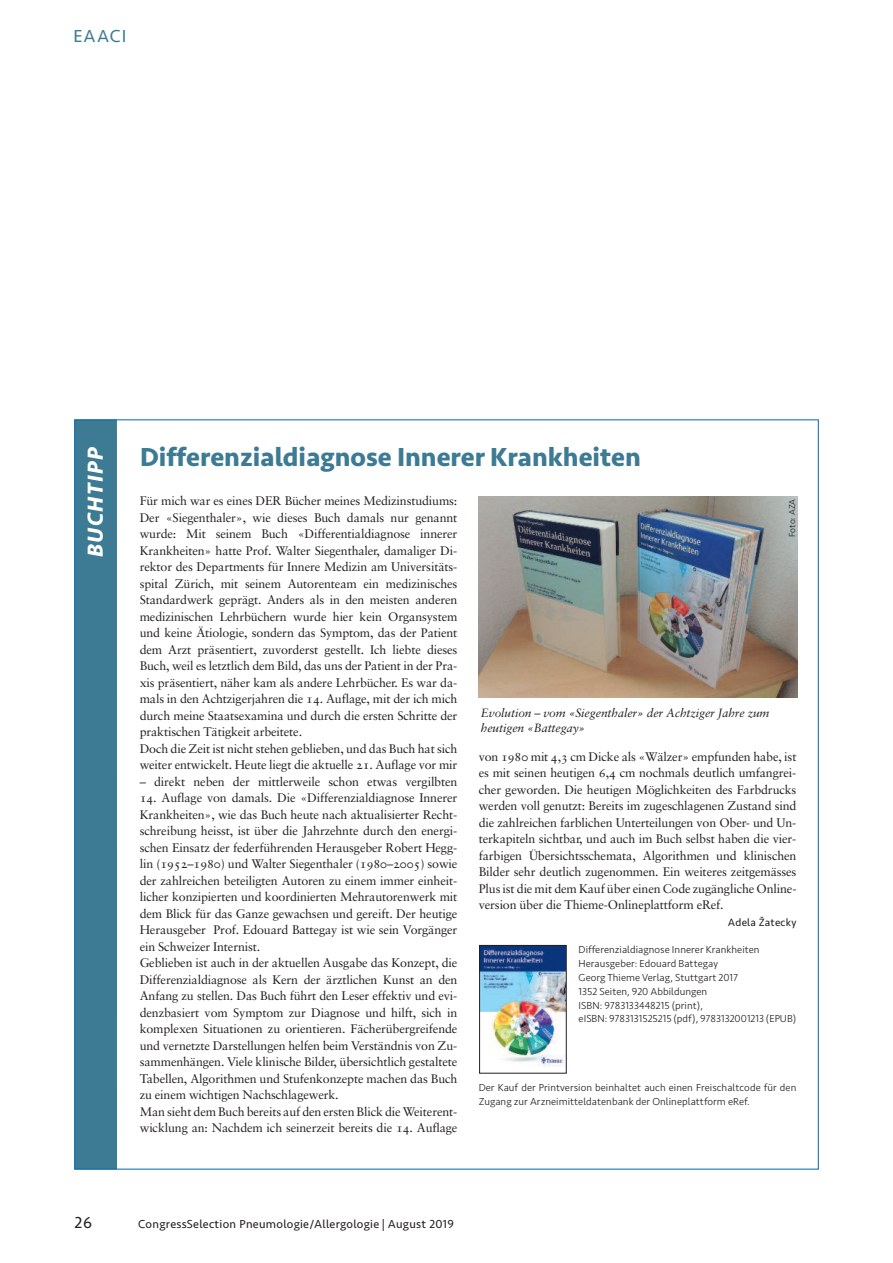
<style>
.page{position:relative;width:893px;height:1263px;background:#fff}
.page>*{position:absolute;margin:0;border:0;box-sizing:border-box;transform-origin:0 0}
.t1{font:700 27px "Seravek";color:#3c7b93}
.t2{font:italic 700 22.5px "Seravek";letter-spacing:.055em;color:#fff}
.t3{font:18px "Seravek";letter-spacing:.06em;color:#3c7b93}
.t4{font:16.5px "Seravek";color:#231f20}
.t5{font:12.45px/16.5px "Sabon Roman Os F";letter-spacing:-.01em;color:#231f20}
.t6{font:italic 12px/15px "Sabon";letter-spacing:-.005em;color:#231f20}
.t7{font:12px "Seravek";letter-spacing:.025em;color:#231f20}
.t8{font:10.95px "Seravek";letter-spacing:.025em;color:#231f20}
.t9{font:300 10.5px/13.8px "Seravek";letter-spacing:.005em;color:#231f20}
.t10{font:300 9px "Seravek";letter-spacing:.005em;color:#231f20}
</style>
<div class="page">
<div style="left:74px;top:419px;width:43px;height:750px;background:#3c7b93"></div>
<img style="left:478px;top:497px;width:319px;height:201px">
<img style="left:481px;top:947px;width:84px;height:119px">
<div style="left:479px;top:945px;width:88px;height:128px;border:1px solid #231f20"></div>
<h3 class="t3" style="left:73px;top:22px;width:55px">EAACI</h3>
<h2 class="t2" style="left:76px;top:557px;width:111px;rotate:-90deg">BUCHTIPP</h2>
<h1 class="t1" style="left:140px;top:435px;width:502px">Differenzialdiagnose Innerer Krankheiten</h1>
<p class="t5" style="left:140px;top:493px;width:319px">Für mich war es eines DER Bücher meines Medizinstudiums:<br>Der «Siegenthaler», wie dieses Buch damals nur genannt wurde: Mit seinem Buch «Differentialdiagnose innerer Krankheiten» hatte Prof. Walter Siegenthaler, damaliger Di&shy;rektor des Departments für Innere Medizin am Universitäts&shy;spital Zürich, mit seinem Autorenteam ein medizinisches Standardwerk geprägt. Anders als in den meisten anderen medizinischen Lehrbüchern wurde hier kein Organsystem und keine Ätiologie, sondern das Symptom, das der Patient dem Arzt präsentiert, zuvorderst gestellt. Ich liebte dieses Buch, weil es letztlich dem Bild, das uns der Patient in der Pra&shy;xis präsentiert, näher kam als andere Lehrbücher. Es war da&shy;mals in den Achtzigerjahren die 14. Auflage, mit der ich mich durch meine Staatsexamina und durch die ersten Schritte der praktischen Tätigkeit arbeitete.<br>Doch die Zeit ist nicht stehen geblieben, und das Buch hat sich weiter entwickelt. Heute liegt die aktuelle 21. Auflage vor mir</p>
<p class="t5" style="left:140px;top:774px;width:319px">– direkt neben der mittlerweile schon etwas vergilbten</p>
<p class="t5" style="left:140px;top:790px;width:319px">14. Auflage von damals. Die «Differenzialdiagnose Innerer Krankheiten», wie das Buch heute nach aktualisierter Recht&shy;schreibung heisst, ist über die Jahrzehnte durch den energi&shy;schen Einsatz der federführenden Herausgeber Robert Hegg&shy;lin (1952–1980) und Walter Siegenthaler (1980–2005) sowie der zahlreichen beteiligten Autoren zu einem immer einheit&shy;licher konzipierten und koordinierten Mehrautorenwerk mit dem Blick für das Ganze gewachsen und gereift. Der heutige Herausgeber Prof. Edouard Battegay ist wie sein Vorgänger ein Schweizer Internist.<br>Geblieben ist auch in der aktuellen Ausgabe das Konzept, die Differenzialdiagnose als Kern der ärztlichen Kunst an den Anfang zu stellen. Das Buch führt den Leser effektiv und evi&shy;denzbasiert vom Symptom zur Diagnose und hilft, sich in komplexen Situationen zu orientieren. Fächerübergreifende und vernetzte Darstellungen helfen beim Verständnis von Zu&shy;sammenhängen. Viele klinische Bilder, übersichtlich gestaltete Tabellen, Algorithmen und Stufenkonzepte machen das Buch zu einem wichtigen Nachschlagewerk.<br>Man sieht dem Buch bereits auf den ersten Blick die Weiterent&shy;wicklung an: Nachdem ich seinerzeit bereits die 14. Auflage</p>
<p class="t10" style="left:787px;top:537px;width:40px;rotate:-90deg">Foto: AZA</p>
<p class="t6" style="left:481px;top:706px;width:290px">Evolution – vom «Siegenthaler» der Achtziger Jahre zum heutigen «Battegay»</p>
<p class="t5" style="left:479px;top:749px;width:319px;text-align:justify">von 1980 mit 4,3 cm Dicke als «Wälzer» empfunden habe, ist es mit seinen heutigen 6,4 cm nochmals deutlich umfangrei&shy;cher geworden. Die heutigen Möglichkeiten des Farbdrucks werden voll genutzt: Bereits im zugeschlagenen Zustand sind die zahlreichen farblichen Unterteilungen von Ober- und Un&shy;terkapiteln sichtbar, und auch im Buch selbst haben die vier&shy;farbigen Übersichtsschemata, Algorithmen und klinischen Bilder sehr deutlich zugenommen. Ein weiteres zeitgemässes Plus ist die mit dem Kauf über einen Code zugängliche Online&shy;version über die Thieme-Onlineplattform eRef.</p>
<p class="t8" style="left:728px;top:913px;width:70px">Adela Žatecky</p>
<p class="t9" style="left:579px;top:943px;width:219px">Differenzialdiagnose Innerer Krankheiten Herausgeber: Edouard Battegay<br>Georg Thieme Verlag, Stuttgart 2017<br>1352 Seiten, 920 Abbildungen<br>ISBN: 9783133448215 (print),<br>eISBN: 9783131525215 (pdf), 9783132001213 (EPUB)</p>
<p class="t9" style="left:479px;top:1081px;width:319px">Der Kauf der Printversion beinhaltet auch einen Freischaltcode für den<br>Zugang zur Arzneimitteldatenbank der Onlineplattform eRef.</p>
<h3 class="t4" style="left:74px;top:1209px;width:19px">26</h3>
<p class="t7" style="left:138px;top:1214px;width:317px">CongressSelection Pneumologie/Allergologie | August 2019</p>
</div>
